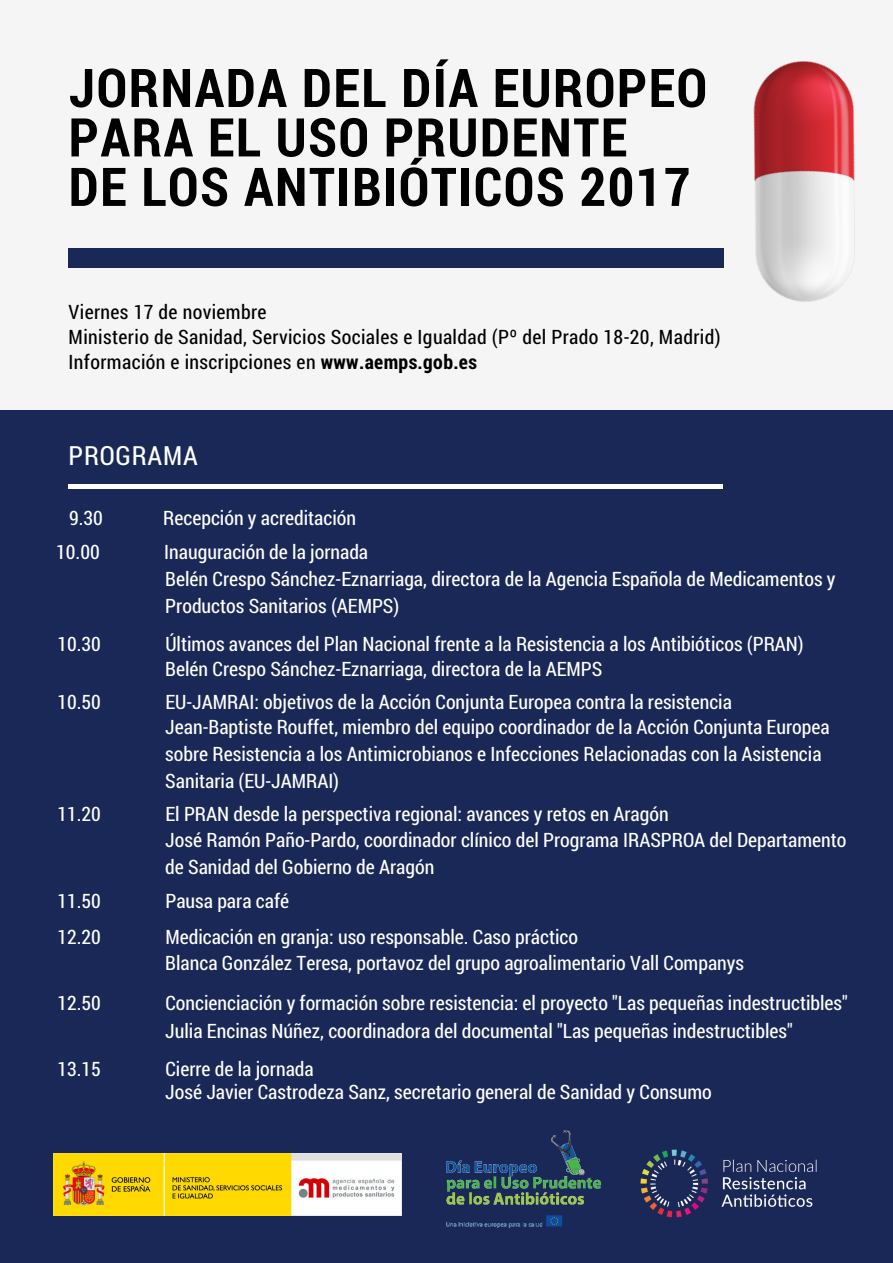
<style>
.page{position:relative;width:893px;height:1263px;background:#fff}
.page>*{position:absolute;margin:0;border:0;box-sizing:border-box;transform-origin:0 0}
.t1{font:700 53.4px/49.5px "Roboto Condensed";letter-spacing:.03em;color:#000}
.t2{font:26.4px "Roboto Condensed";letter-spacing:.03em;color:#fff}
.t3{font:19.8px/24.8px "Roboto Condensed";color:#fff}
.t4{font:19.8px/24.8px "Roboto Condensed";letter-spacing:.02em;color:#000}
.s1{font-weight:700}
</style>
<div class="page">
<div style="left:0;top:0;width:892px;height:1262px;background:#f5f5f5"></div>
<div style="left:69px;top:248px;width:655px;height:20px;background:#192857"></div>
<div style="left:0;top:410px;width:892px;height:852px;background:#192857"></div>
<img style="left:753px;top:61px;width:102px;height:241px">
<div style="left:69px;top:484px;width:654px;height:5px;background:#fff"></div>
<img style="left:640px;top:1149px;width:177px;height:69px">
<img style="left:54px;top:1153px;width:347px;height:62px">
<img style="left:446px;top:1130px;width:156px;height:98px">
<h1 class="t1" style="left:69px;top:61px;width:640px">JORNADA DEL DÍA EUROPEO<br>PARA EL USO PRUDENTE<br>DE LOS ANTIBIÓTICOS 2017</h1>
<p class="t4" style="left:69px;top:299px;width:653px">Viernes 17 de noviembre<br>Ministerio de Sanidad, Servicios Sociales e Igualdad (Pº del Prado 18-20, Madrid)<br>Información e inscripciones en <span class="s1">www.aemps.gob.es</span></p>
<h2 class="t2" style="left:69px;top:437px;width:131px">PROGRAMA</h2>
<p class="t3" style="left:69px;top:505px;width:35px">9.30</p>
<p class="t3" style="left:163px;top:505px;width:194px">Recepción y acreditación</p>
<p class="t3" style="left:56px;top:539px;width:45px">10.00</p>
<p class="t3" style="left:164px;top:539px;width:205px">Inauguración de la jornada</p>
<p class="t3" style="left:165px;top:564px;width:671px;line-height:27px">Belén Crespo Sánchez-Eznarriaga, directora de la Agencia Española de Medicamentos y<br>Productos Sanitarios (AEMPS)</p>
<p class="t3" style="left:57px;top:631px;width:45px">10.30</p>
<p class="t3" style="left:165px;top:631px;width:640px">Últimos avances del Plan Nacional frente a la Resistencia a los Antibióticos (PRAN)<br>Belén Crespo Sánchez-Eznarriaga, directora de la AEMPS</p>
<p class="t3" style="left:57px;top:689px;width:45px">10.50</p>
<p class="t3" style="left:165px;top:689px;width:666px">EU-JAMRAI: objetivos de la Acción Conjunta Europea contra la resistencia<br>Jean-Baptiste Rouffet, miembro del equipo coordinador de la Acción Conjunta Europea</p>
<p class="t3" style="left:165px;top:740px;width:657px;line-height:27px">sobre Resistencia a los Antimicrobianos e Infecciones Relacionadas con la Asistencia<br>Sanitaria (EU-JAMRAI)</p>
<p class="t3" style="left:57px;top:800px;width:45px">11.20</p>
<p class="t3" style="left:165px;top:800px;width:682px;line-height:26.4px">El PRAN desde la perspectiva regional: avances y retos en Aragón<br>José Ramón Paño-Pardo, coordinador clínico del Programa IRASPROA del Departamento de Sanidad del Gobierno de Aragón</p>
<p class="t3" style="left:57px;top:888px;width:45px">11.50</p>
<p class="t3" style="left:165px;top:888px;width:125px">Pausa para café</p>
<p class="t3" style="left:57px;top:924px;width:45px">12.20</p>
<p class="t3" style="left:165px;top:924px;width:414px">Medicación en granja: uso responsable. Caso práctico</p>
<p class="t3" style="left:165px;top:950px;width:580px">Blanca González Teresa, portavoz del grupo agroalimentario Vall Companys</p>
<p class="t3" style="left:57px;top:989px;width:45px">12.50</p>
<p class="t3" style="left:165px;top:988px;width:684px;line-height:28px">Concienciación y formación sobre resistencia: el proyecto "Las pequeñas indestructibles"<br>Julia Encinas Núñez, coordinadora del documental "Las pequeñas indestructibles"</p>
<p class="t3" style="left:57px;top:1056px;width:45px">13.15</p>
<p class="t3" style="left:165px;top:1056px;width:150px">Cierre de la jornada</p>
<p class="t3" style="left:165px;top:1079px;width:548px">José Javier Castrodeza Sanz, secretario general de Sanidad y Consumo</p>
</div>
